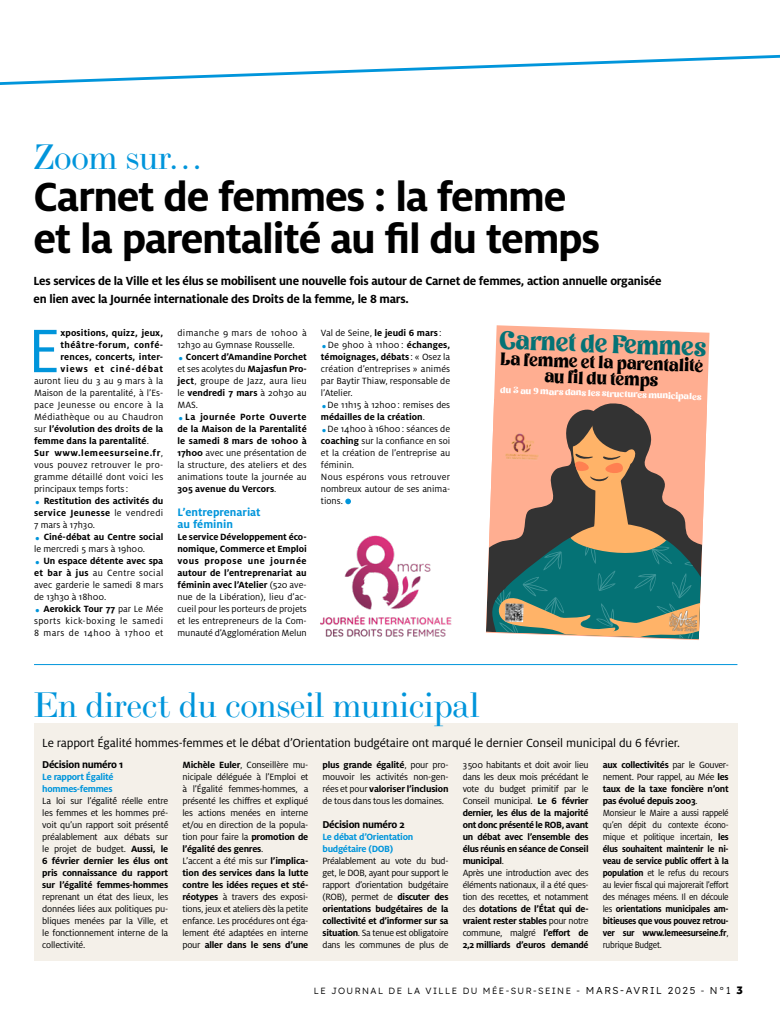
<style>
.page{position:relative;width:780px;height:1021px;background:#fff}
.page>*{position:absolute;margin:0;border:0;box-sizing:border-box;transform-origin:0 0}
.t1{font:67.9px "Milo OT";color:#0095db}
.t2{font:700 45px/42px "Milo OT";letter-spacing:-.03em;color:#000}
.t3{font:35px "LTC Bodoni 175 Pro";letter-spacing:-.01em;color:#0095db}
.t4{font:30px "Milo OT";color:#0095db}
.t5{font:25.6px "Retro Boldy";color:#057275;scale:.91 1}
.t6{font:17.9px/16px "Retro Boldy";color:#000;text-align:center;scale:.91 1}
.t7{font:700 13px/18px "Milo OT";letter-spacing:-.02em;color:#000}
.t8{font:13px "Milo OT";letter-spacing:-.01em;color:#000}
.t9{font:700 12px/12px "Milo OT";color:#0095db}
.t10{font:700 11px "Milo OT";letter-spacing:-.03em;color:#000}
.t11{font:10px/12px "Milo OT";letter-spacing:-.02em;color:#000;text-align:justify}
.t12{font:700 10px/12px "Milo OT";color:#000;text-align:justify}
.t13{font:10px/12px "Milo OT";color:#000}
.t14{font:10px/12px "Milo OT";letter-spacing:.02em;color:#000}
.t15{font:700 10px/12px "Milo OT";letter-spacing:-.03em;color:#0095db}
.t16{font:300 9px "Readex Pro";letter-spacing:.16em;color:#000}
.t17{font:8.9px "Retro Boldy";color:#fff}
.s1{font-weight:700}
.s2{font-weight:400}
.s3{font-size:10px}
.s4{font-family:"Effra";font-weight:800;font-size:12px}
</style>
<div class="page">
<svg style="left:0;top:55px;width:780px;height:30px"></svg>
<svg style="left:345px;top:498px;width:6px;height:6px"></svg>
<hr style="left:34px;top:664px;width:703px;height:1px;background:#0095db">
<div style="left:34px;top:723px;width:703px;height:237px;background:#f4f0e9"></div>
<img style="left:320px;top:535px;width:132px;height:102px">
<svg style="left:494px;top:325px;width:215px;height:315px;background:#feb69c"></svg>
<svg style="left:489px;top:399px;width:218px;height:240px;background:#8c836f"></svg>
<img style="left:669px;top:610px;width:28px;height:21px">
<img style="left:498px;top:431px;width:48px;height:31px">
<img style="left:504px;top:603px;width:19px;height:19px">
<h3 class="t3" style="left:34px;top:134px;width:172px">Zoom sur…</h3>
<h2 class="t2" style="left:34px;top:176px;width:568px">Carnet de femmes : la femme et la parentalité au fil du temps</h2>
<h3 class="t7" style="left:34px;top:272px;width:629px">Les services de la Ville et les élus se mobilisent une nouvelle fois autour de Carnet de femmes, action annuelle organisée en lien avec la Journée internationale des Droits de la femme, le 8 mars.</h3>
<h1 class="t1" style="left:28px;top:314px;width:34px">E</h1>
<p class="t12" style="left:60px;top:327px;width:104px">xpositions, quizz, jeux, théâtre-forum, confé&shy;rences, concerts, inter&shy;views et ciné-débat</p>
<p class="t14" style="left:34px;top:375px;width:131px">auront lieu du 3 au 9 mars à la<br>Maison de la parentalité, à l’Es&shy;pace Jeunesse ou encore à la<br>Médiathèque ou au Chaudron sur <span class="s1">l’évolution des droits de la femme dans la parentalité</span>.<br><span class="s1">Sur www.lemeesurseine.fr</span>, vous pouvez retrouver le pro&shy;gramme détaillé dont voici les principaux temps forts:</p>
<h3 class="t4" style="left:34px;top:478px;width:8px">.</h3>
<p class="t12" style="left:34px;top:495px;width:131px;text-indent:10px">Restitution des activités du service Jeunesse <span class="s2">le vendredi 7 mars à 17h30.</span></p>
<h3 class="t4" style="left:34px;top:514px;width:8px">.</h3>
<p class="t12" style="left:44px;top:531px;width:121px">Ciné-débat au Centre social</p>
<p class="t13" style="left:34px;top:543px;width:113px">le mercredi 5 mars à 19h00.</p>
<h3 class="t4" style="left:34px;top:538px;width:8px">.</h3>
<p class="t11" style="left:34px;top:555px;width:131px;text-indent:9px"><span class="s1">Un espace détente avec spa et bar à jus</span> au Centre social avec garderie le samedi 8 mars de 13h30 à 18h00.</p>
<h3 class="t4" style="left:34px;top:586px;width:8px">.</h3>
<p class="t11" style="left:34px;top:603px;width:131px;text-indent:9px"><span class="s1">Aerokick Tour 77</span> par Le Mée sports kick-boxing le samedi 8 mars de 14h00 à 17h00 et</p>
<p class="t13" style="left:177px;top:327px;width:131px">dimanche 9 mars de 10h00 à<br>12h30 au Gymnase Rousselle.</p>
<h3 class="t4" style="left:177px;top:334px;width:8px">.</h3>
<p class="t12" style="left:177px;top:351px;width:131px;text-indent:8px">Concert d’Amandine Porchet <span class="s2">et ses acolytes du</span> Majasfun Pro&shy;ject<span class="s2">, groupe de Jazz, aura lieu le</span> vendredi 7 mars <span class="s2">à 20h30 au MAS.</span></p>
<h3 class="t4" style="left:177px;top:394px;width:8px">.</h3>
<p class="t12" style="left:177px;top:411px;width:131px;text-indent:8px">La journée Porte Ouverte de la Maison de la Parentalité le samedi 8 mars de 10h00 à 17h00 <span class="s2">avec une présentation de la structure, des ateliers et des animations toute la journée au </span>305 avenue du Vercors<span class="s2">.</span></p>
<p class="t9" style="left:177px;top:506px;width:85px">L’entreprenariat au féminin</p>
<p class="t11" style="left:177px;top:531px;width:131px"><span class="s1">Le service Développement éco&shy;nomique, Commerce et Emploi vous propose une journée autour de l’entreprenariat au féminin avec l’Atelier</span> (520 ave&shy;nue de la Libération), lieu d’ac&shy;cueil pour les porteurs de projets et les entrepreneurs de la Com&shy;munauté d’Agglomération Melun</p>
<p class="t13" style="left:321px;top:327px;width:122px">Val de Seine, <span class="s1">le jeudi 6 mars</span> :</p>
<h3 class="t4" style="left:321px;top:322px;width:8px">.</h3>
<p class="t11" style="left:321px;top:339px;width:131px;text-indent:7px">De 9h00 à 11h00 : <span class="s1">échanges, témoignages, débats</span> : « Osez la création d’entreprises » animés par Baytir Thiaw, responsable de l’Atelier.</p>
<h3 class="t4" style="left:321px;top:382px;width:8px">.</h3>
<p class="t13" style="left:321px;top:399px;width:131px;text-indent:7px">De 11h15 à 12h00: remises des <span class="s1">médailles de la création</span>.</p>
<h3 class="t4" style="left:321px;top:406px;width:8px">.</h3>
<p class="t13" style="left:321px;top:423px;width:131px;text-indent:7px">De 14h00 à 16h00: séances de <span class="s1">coaching</span> sur la confiance en soi et la création de l’entreprise au féminin.<br>Nous espérons vous retrouver nombreux autour de ses anima&shy;tions.</p>
<h3 class="t5" style="left:500px;top:324px;width:228px;rotate:2deg">Carnet de Femmes</h3>
<h3 class="t6" style="left:500px;top:352px;width:225px;rotate:2deg">La femme et la parentalité au fil du temps</h3>
<p class="t17" style="left:500px;top:384px;width:203px;rotate:2deg">du 3 au 9 mars dans les structures municipales</p>
<h3 class="t3" style="left:33px;top:682px;width:448px">En direct du conseil municipal</h3>
<h3 class="t8" style="left:42px;top:736px;width:639px">Le rapport Égalité hommes-femmes et le débat d’Orientation budgétaire ont marqué le dernier Conseil municipal du 6 février.</h3>
<p class="t10" style="left:42px;top:758px;width:82px">Décision numéro 1</p>
<p class="t15" style="left:42px;top:771px;width:73px">Le rapport Égalité hommes-femmes</p>
<p class="t11" style="left:42px;top:795px;width:128px">La loi sur l’égalité́ réelle entre les femmes et les hommes pré&shy;voit qu’un rapport soit présenté́ préalablement aux débats sur le projet de budget. <span class="s1">Aussi, le 6 février dernier les élus ont pris connaissance du rapport sur l’égalité femmes-hommes</span></p>
<p class="t11" style="left:42px;top:891px;width:127px">reprenant un état des lieux, les données liées aux politiques pu&shy;bliques menées par la Ville, et le fonctionnement interne de la collectivité.</p>
<p class="t11" style="left:182px;top:759px;width:127px;text-align:left"><span class="s1">Michèle Euler</span>, Conseillère mu&shy;nicipale déléguée à l’Emploi et à l’Égalité femmes-hommes, a présenté les chiffres et expliqué les actions menées en interne et/ou en direction de la popula&shy;tion pour faire la <span class="s1">promotion de l’égalité des genres</span>.<br>L’accent a été mis sur <span class="s1">l’implica&shy;tion des services dans la lutte contre les idées reçues et sté&shy;réotypes</span> à travers des exposi&shy;tions, jeux et ateliers dès la petite enfance. Les procédures ont éga&shy;lement été adaptées en interne pour <span class="s1">aller dans le sens d’une</span></p>
<p class="t11" style="left:322px;top:759px;width:127px"><span class="s1">plus grande égalité</span>, pour pro&shy;mouvoir les activités non-gen&shy;rées et pour <span class="s1">valoriser l’inclusion </span>de tous dans tous les domaines.</p>
<p class="t11" style="left:462px;top:759px;width:127px;text-align:left">3500 habitants et doit avoir lieu dans les deux mois précédant le vote du budget primitif par le<br>Conseil municipal. <span class="s1">Le 6 février dernier, les élus de la majorité ont donc présenté le ROB, avant un débat avec l’ensemble des élus réunis en séance de Conseil municipal</span>.<br>Après une introduction avec des éléments nationaux, il a été ques&shy;tion des recettes, et notamment des <span class="s1">dotations de l’État qui de&shy;vraient rester stables</span> pour notre commune, malgré <span class="s1">l’effort de<br>2,2 milliards d’euros demandé</span></p>
<p class="t11" style="left:602px;top:759px;width:127px;text-align:left"><span class="s1">aux collectivités</span> par le Gouver&shy;nement. Pour rappel, au Mée <span class="s1">les taux de la taxe foncière n’ont pas évolué depuis 2003</span>.<br>Monsieur le Maire a aussi rappelé qu’en dépit du contexte écono&shy;mique et politique incertain, <span class="s1">les élus souhaitent maintenir le ni&shy;veau de service public offert à la population</span> et le refus du recours au levier fiscal qui majorerait l’effort des ménages méens. Il en découle les <span class="s1">orientations municipales am&shy;bitieuses que vous pouvez retrou&shy;ver sur www.lemeesurseine.fr</span>, rubrique Budget.</p>
<p class="t10" style="left:322px;top:818px;width:84px">Décision numéro 2</p>
<p class="t15" style="left:322px;top:831px;width:92px">Le débat d’Orientation budgétaire (DOB)</p>
<p class="t11" style="left:322px;top:855px;width:127px">Préalablement au vote du bud&shy;get, le DOB, ayant pour support le rapport d’orientation budgétaire (ROB), permet de <span class="s1">discuter des orientations budgétaires de la collectivité et d’informer sur sa situation</span>. Sa tenue est obligatoire dans les communes de plus de</p>
<p class="t16" style="left:314px;top:983px;width:430px">LE JOURNAL DE LA VILLE DU MÉE-SUR-SEINE - <span class="s3">MARS-AVRIL 2025</span> - <span class="s3">N°1</span> <span class="s4">3</span></p>
</div>
